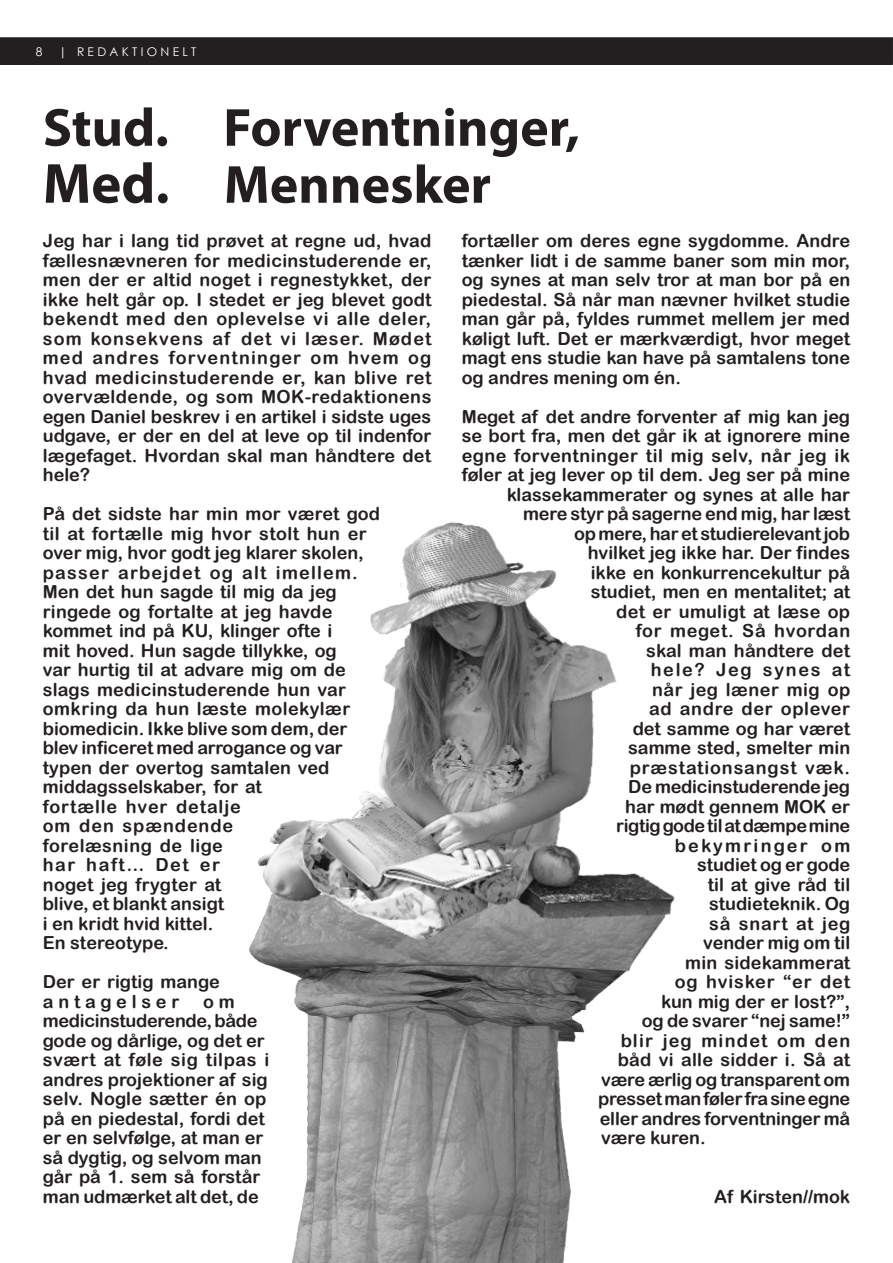
<style>
.page{position:relative;width:893px;height:1263px;background:#fff}
.page>*{position:absolute;margin:0;border:0;box-sizing:border-box;transform-origin:0 0}
.Overskrift_mellem{font:700 54px "Myriad Pro";color:#231f20}
.Brødtekst{font:18px/19.5px "Arial Rounded MT Bold";color:#231f20}
.Brødtekst-2{font:18px "Arial Rounded MT Bold";letter-spacing:.03em;color:#231f20}
.Brødtekst-3{font:18px "Arial Rounded MT Bold";letter-spacing:-.02em;color:#231f20}
.Brødtekst-4{font:18px "Arial Rounded MT Bold";letter-spacing:.045em;color:#231f20}
.Brødtekst-5{font:18px "Arial Rounded MT Bold";letter-spacing:.02em;color:#231f20}
.Brødtekst-6{font:18px "Arial Rounded MT Bold";letter-spacing:.05em;color:#231f20}
.Brødtekst-7{font:18px "Arial Rounded MT Bold";letter-spacing:.07em;color:#231f20}
.Brødtekst-8{font:18px "Arial Rounded MT Bold";letter-spacing:.035em;color:#231f20}
.Brødtekst-9{font:18px "Arial Rounded MT Bold";letter-spacing:.095em;color:#231f20}
.Brødtekst-10{font:18px "Arial Rounded MT Bold";letter-spacing:.125em;color:#231f20}
.t1{font:12px "Century Gothic";color:#fff}
.s1{font-size:57px}
</style>
<div class="page">
<div style="left:1px;top:38px;width:891px;height:26px;background:#231f20"></div>
<div style="left:0;top:37px;width:893px;height:28px;border:2px solid #231f20"></div>
<img style="left:249px;top:521px;width:426px;height:742px">
<p class="t1" style="left:36px;top:43px;width:8px">8</p>
<p class="t1" style="left:59px;top:43px;width:139px">| R E D A K T I O N E L T</p>
<p class="Overskrift_mellem" style="left:43px;top:92px;width:538px">Stud. Forventninger,</p>
<p class="Overskrift_mellem" style="left:43px;top:149px;width:450px"><span class="s1">Med</span>. Mennesker</p>
<p class="Brødtekst" style="left:43px;top:231px;width:390px;text-align:justify">Jeg har i lang tid prøvet at regne ud, hvad fællesnævneren for medicinstuderende er, men der er altid noget i regnestykket, der ikke helt går op. I stedet er jeg blevet godt bekendt med den oplevelse vi alle deler, som konsekvens af det vi læser. Mødet med andres forventninger om hvem og hvad medicinstuderende er, kan blive ret overvældende, og som MOK-redaktionens egen Daniel beskrev i en artikel i sidste uges udgave, er der en del at leve op til indenfor lægefaget. Hvordan skal man håndtere det hele?</p>
<p class="Brødtekst" style="left:43px;top:504px;width:339px">På det sidste har min mor været god til at fortælle mig hvor stolt hun er over mig, hvor godt jeg klarer skolen, passer arbejdet og alt imellem.<br>Men det hun sagde til mig da jeg ringede og fortalte at jeg havde kommet ind på KU, klinger ofte i<br>mit hoved. Hun sagde tillykke, og<br>var hurtig til at advare mig om de slags medicinstuderende hun var omkring da hun læste molekylær biomedicin. Ikke blive som dem, der blev inficeret med arrogance og var typen der overtog samtalen ved middagsselskaber, for at<br>fortælle hver detalje<br>om den spændende<br>forelæsning de lige<br>har haft… Det er<br>noget jeg frygter at<br>blive, et blankt ansigt<br>i en kridt hvid kittel.</p>
<p class="Brødtekst" style="left:43px;top:933px;width:128px">En stereotype.</p>
<p class="Brødtekst" style="left:43px;top:972px;width:178px">Der er rigtig mange antagelser</p>
<p class="Brødtekst" style="left:43px;top:991px;width:228px;text-indent:160px">o m medicinstuderende, både gode og dårlige, og det er svært at føle sig tilpas i andres projektioner af sig selv. Nogle sætter én op på en piedestal, fordi det er en selvfølge, at man er så dygtig, og selvom man går på 1. sem så forstår man udmærket alt det, de</p>
<p class="Brødtekst" style="left:462px;top:231px;width:390px;text-align:justify">fortæller om deres egne sygdomme. Andre tænker lidt i de samme baner som min mor, og synes at man selv tror at man bor på en piedestal. Så når man nævner hvilket studie man går på, fyldes rummet mellem jer med køligt luft. Det er mærkværdigt, hvor meget magt ens studie kan have på samtalens tone og andres mening om én.</p>
<p class="Brødtekst" style="left:462px;top:406px;width:390px">Meget af det andre forventer af mig kan jeg</p>
<p class="Brødtekst" style="left:462px;top:426px;width:390px">se bort fra, men det går ik at ignorere mine</p>
<p class="Brødtekst-2" style="left:462px;top:445px;width:390px">egne forventninger til mig selv, når jeg ik</p>
<p class="Brødtekst" style="left:462px;top:465px;width:390px">føler at jeg lever op til dem. Jeg ser på mine</p>
<p class="Brødtekst" style="left:507px;top:484px;width:345px">klassekammerater og synes at alle har</p>
<p class="Brødtekst" style="left:523px;top:504px;width:329px">mere styr på sagerne end mig, har læst</p>
<p class="Brødtekst" style="left:574px;top:523px;width:277px">op mere, har et studierelevant job</p>
<p class="Brødtekst" style="left:588px;top:543px;width:264px">hvilket jeg ikke har. Der findes</p>
<p class="Brødtekst" style="left:591px;top:562px;width:261px">ikke en konkurrencekultur på</p>
<p class="Brødtekst" style="left:591px;top:582px;width:261px">studiet, men en mentalitet; at</p>
<p class="Brødtekst-5" style="left:616px;top:601px;width:235px">det er umuligt at læse op</p>
<p class="Brødtekst-4" style="left:636px;top:620px;width:216px">for meget. Så hvordan</p>
<p class="Brødtekst" style="left:646px;top:640px;width:205px">skal man håndtere det</p>
<p class="Brødtekst-9" style="left:651px;top:659px;width:201px">hele? Jeg synes at</p>
<p class="Brødtekst-2" style="left:652px;top:679px;width:200px">når jeg læner mig op</p>
<p class="Brødtekst-8" style="left:649px;top:698px;width:202px">ad andre der oplever</p>
<p class="Brødtekst" style="left:633px;top:718px;width:219px">det samme og har været</p>
<p class="Brødtekst" style="left:628px;top:738px;width:223px">samme sted, smelter min</p>
<p class="Brødtekst-6" style="left:630px;top:757px;width:222px">præstationsangst væk.</p>
<p class="Brødtekst" style="left:628px;top:777px;width:223px">De medicinstuderende jeg</p>
<p class="Brødtekst" style="left:625px;top:796px;width:226px">har mødt gennem MOK er</p>
<p class="Brødtekst-3" style="left:616px;top:815px;width:236px">rigtig gode til at dæmpe mine</p>
<p class="Brødtekst-10" style="left:675px;top:835px;width:177px">bekymringer om</p>
<p class="Brødtekst" style="left:697px;top:855px;width:155px">studiet og er gode</p>
<p class="Brødtekst" style="left:708px;top:874px;width:144px">til at give råd til</p>
<p class="Brødtekst" style="left:709px;top:894px;width:142px">studieteknik. Og</p>
<p class="Brødtekst-4" style="left:709px;top:913px;width:143px">så snart at jeg</p>
<p class="Brødtekst" style="left:703px;top:933px;width:149px">vender mig om til</p>
<p class="Brødtekst" style="left:685px;top:952px;width:166px">min sidekammerat</p>
<p class="Brødtekst-4" style="left:675px;top:971px;width:177px">og hvisker “er det</p>
<p class="Brødtekst" style="left:661px;top:991px;width:191px">kun mig der er lost?”,</p>
<p class="Brødtekst" style="left:642px;top:1011px;width:210px">og de svarer “nej same!”</p>
<p class="Brødtekst-7" style="left:621px;top:1030px;width:231px">blir jeg mindet om den</p>
<p class="Brødtekst" style="left:618px;top:1050px;width:234px">båd vi alle sidder i. Så at</p>
<p class="Brødtekst" style="left:601px;top:1069px;width:250px">være ærlig og transparent om</p>
<p class="Brødtekst-3" style="left:598px;top:1088px;width:254px">presset man føler fra sine egne</p>
<p class="Brødtekst" style="left:600px;top:1108px;width:252px">eller andres forventninger må</p>
<p class="Brødtekst" style="left:601px;top:1128px;width:106px">være kuren.</p>
<p class="Brødtekst" style="left:714px;top:1186px;width:138px">Af Kirsten//mok</p>
</div>
